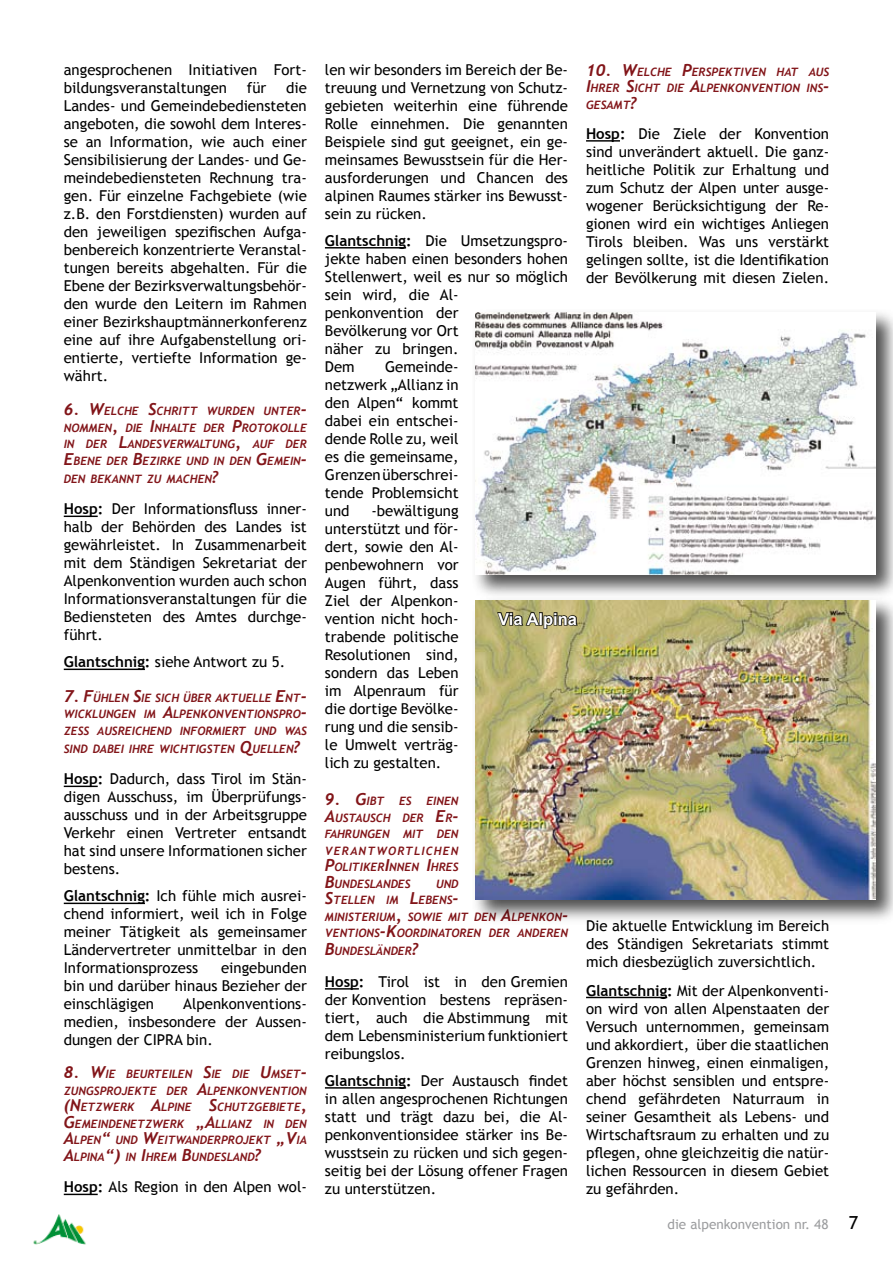
<style>
.page{position:relative;width:893px;height:1263px;background:#fff}
.page>*{position:absolute;margin:0;border:0;box-sizing:border-box;transform-origin:0 0}
.t1{font:700 16.5px "Arial";color:#fff}
.t2{font:italic 700 16.5px "Trebuchet";color:#821519}
.t3{font:15px/18px "Trebuchet MS";color:#000;text-align:justify}
.t4{font:13.5px "Trebuchet MS";color:#9c9d9f}
.t5{font:italic 700 11.55px/16.5px "Trebuchet";color:#821519;text-align:justify}
.t6{font:italic 700 11.55px "Trebuchet";color:#821519}
.s1{font-size:16.5px}
.s2{font-weight:700}
.s3{font-size:11.55px}
.s4{font-style:inherit}
.s5{font-size:18px;color:#000}
</style>
<div class="page">
<img style="left:33px;top:1214px;width:53px;height:31px">
<hr style="left:64px;top:516px;width:34px;height:1px;background:#000">
<hr style="left:64px;top:669px;width:81px;height:1px;background:#000">
<hr style="left:64px;top:786px;width:34px;height:1px;background:#000">
<hr style="left:64px;top:903px;width:81px;height:1px;background:#000">
<hr style="left:64px;top:1194px;width:34px;height:1px;background:#000">
<hr style="left:325px;top:247px;width:81px;height:1px;background:#000">
<hr style="left:325px;top:988px;width:34px;height:1px;background:#000">
<hr style="left:325px;top:1087px;width:81px;height:1px;background:#000">
<hr style="left:586px;top:140px;width:34px;height:2px;background:#000">
<hr style="left:586px;top:997px;width:81px;height:1px;background:#000">
<div style="left:472px;top:309px;width:421px;height:291px;background:#000;opacity:.7"></div>
<img style="left:476px;top:313px;width:400px;height:261px">
<div style="left:472px;top:597px;width:421px;height:328px;background:#000;opacity:.7"></div>
<img style="left:476px;top:601px;width:400px;height:298px">
<svg style="left:496px;top:611px;width:83px;height:18px"></svg>
<p class="t3" style="left:64px;top:61px;width:245px">angesprochenen Initiativen Fort&shy;bildungsveranstaltungen</p>
<p class="t3" style="left:247px;top:79px;width:21px">für</p>
<p class="t3" style="left:64px;top:79px;width:245px;text-indent:222px">die Landes- und Gemeindebediensteten angeboten, die sowohl dem Interes&shy;se an Information, wie auch einer Sensibilisierung der Landes- und Ge&shy;meindebediensteten Rechnung tra&shy;gen. Für einzelne Fachgebiete (wie z.B. den Forstdiensten) wurden auf den jeweiligen spezifischen Aufga&shy;benbereich konzentrierte Veranstal&shy;tungen bereits abgehalten. Für die Ebene der Bezirksverwaltungsbehör&shy;den wurde den Leitern im Rahmen einer Bezirkshauptmännerkonferenz eine auf ihre Aufgabenstellung ori&shy;entierte, vertiefte Information ge&shy;währt.</p>
<p class="t5" style="left:64px;top:403px;width:245px"><span class="s1">6. W</span>ELCHE <span class="s1">S</span>CHRITT WURDEN UNTER<span class="s1">-</span>NOMMEN<span class="s1">,</span> DIE <span class="s1">I</span>NHALTE DER <span class="s1">P</span>ROTOKOLLE IN DER <span class="s1">L</span>ANDESVERWALTUNG<span class="s1">,</span> AUF DER <span class="s1">E</span>BENE DER <span class="s1">B</span>EZIRKE UND IN DEN <span class="s1">G</span>EMEIN<span class="s1">-</span></p>
<p class="t5" style="left:64px;top:471px;width:156px">DEN BEKANNT ZU MACHEN<span class="s1">?</span></p>
<p class="t3" style="left:64px;top:500px;width:245px"><span class="s2">Hosp:</span> Der Informationsfluss inner&shy;halb der Behörden des Landes ist gewährleistet. In Zusammenarbeit mit dem Ständigen Sekretariat der Alpenkonvention wurden auch schon Informationsveranstaltungen für die Bediensteten des Amtes durchge&shy;führt.</p>
<p class="t3" style="left:64px;top:653px;width:223px"><span class="s2">Glantschnig:</span> siehe Antwort zu 5.</p>
<p class="t5" style="left:64px;top:690px;width:245px"><span class="s1">7. F</span>ÜHLEN <span class="s1">S</span>IE SICH ÜBER AKTUELLE <span class="s1">E</span>NT<span class="s1">-</span>WICKLUNGEN IM <span class="s1">A</span>LPENKONVENTIONSPRO<span class="s1">-</span>ZESS AUSREICHEND INFORMIERT UND WAS</p>
<p class="t5" style="left:64px;top:741px;width:238px">SIND DABEI IHRE WICHTIGSTEN <span class="s1">Q</span>UELLEN<span class="s1">?</span></p>
<p class="t3" style="left:64px;top:770px;width:245px"><span class="s2">Hosp:</span> Dadurch, dass Tirol im Stän&shy;digen Ausschuss, im Überprüfungs&shy;ausschuss und in der Arbeitsgruppe Verkehr einen Vertreter entsandt hat sind unsere Informationen sicher bestens.</p>
<p class="t3" style="left:64px;top:887px;width:245px"><span class="s2">Glantschnig:</span> Ich fühle mich ausrei&shy;chend informiert, weil ich in Folge meiner Tätigkeit als gemeinsamer Ländervertreter unmittelbar in den Informationsprozess</p>
<p class="t3" style="left:64px;top:959px;width:245px;text-indent:157px">eingebunden bin und darüber hinaus Bezieher der einschlägigen</p>
<p class="t3" style="left:64px;top:995px;width:245px;text-indent:120px">Alpenkonventions&shy;medien, insbesondere der Aussen&shy;dungen der CIPRA bin.</p>
<p class="t5" style="left:64px;top:1066px;width:245px"><span class="s1">8. W</span>IE BEURTEILEN <span class="s1">S</span>IE DIE <span class="s1">U</span>MSET<span class="s1">-</span>ZUNGSPROJEKTE DER <span class="s1">A</span>LPENKONVENTION <span class="s1">(N</span>ETZWERK <span class="s1">A</span>LPINE <span class="s1">S</span>CHUTZGEBIETE<span class="s1">, G</span>EMEINDENETZWERK <span class="s1">„A</span>LLIANZ IN DEN <span class="s1">A</span>LPEN<span class="s1">“</span> UND <span class="s1">W</span>EITWANDERPROJEKT <span class="s1">„V</span>IA <span class="s1">A</span>LPINA<span class="s1">“)</span> IN <span class="s1">I</span>HREM <span class="s1">B</span>UNDESLAND<span class="s1">?</span></p>
<p class="t3" style="left:64px;top:1178px;width:245px"><span class="s2">Hosp:</span> Als Region in den Alpen wol-</p>
<p class="t3" style="left:325px;top:61px;width:245px">len wir besonders im Bereich der Be&shy;treuung und Vernetzung von Schutz&shy;gebieten weiterhin eine führende Rolle einnehmen. Die genannten Beispiele sind gut geeignet, ein ge&shy;meinsames Bewusstsein für die Her&shy;ausforderungen und Chancen des alpinen Raumes stärker ins Bewusst&shy;sein zu rücken.</p>
<p class="t3" style="left:325px;top:232px;width:245px;text-align:left"><span class="s2">Glantschnig:</span> Die Umsetzungspro&shy;jekte haben einen besonders hohen<br>Stellenwert, weil es nur so möglich sein wird, die Al-<br>penkonvention der<br>Bevölkerung vor Ort<br>näher zu bringen.<br>Dem</p>
<p class="t3" style="left:325px;top:358px;width:135px;text-indent:60px">Gemeinde&shy;netzwerk „Allianz in den Alpen“ kommt dabei ein entschei&shy;dende Rolle zu, weil es die gemeinsame, Grenzen überschrei&shy;tende Problemsicht und</p>
<p class="t3" style="left:325px;top:502px;width:135px;text-indent:46px">-bewältigung unterstützt und för&shy;dert, sowie den Al&shy;penbewohnern vor Augen führt, dass Ziel der Alpenkon&shy;vention nicht hoch&shy;trabende politische Resolutionen sind, sondern das Leben im Alpenraum für die dortige Bevölke&shy;rung und die sensib&shy;le Umwelt verträg&shy;lich zu gestalten.</p>
<p class="t2" style="left:325px;top:789px;width:61px">9. G<span class="s3">IBT</span></p>
<p class="t6" style="left:399px;top:794px;width:14px">ES</p>
<p class="t1" style="left:498px;top:608px;width:80px">Via Alpina</p>
<p class="t5" style="left:325px;top:793px;width:135px;text-indent:102px"><span class="s4">EINEN </span><span class="s1">A</span>USTAUSCH DER <span class="s1">E</span>R<span class="s1">-</span>FAHRUNGEN MIT DEN VERANTWORTLICHEN <span class="s1">P</span>OLITIKER<span class="s1">I</span>NNEN <span class="s1">I</span>HRES <span class="s1">B</span>UNDESLANDES</p>
<p class="t5" style="left:325px;top:876px;width:245px;text-align:left;text-indent:111px">UND<br><span class="s1">S</span>TELLEN IM <span class="s1">L</span>EBENS<span class="s1">-<br></span>MINISTERIUM<span class="s1">,</span> SOWIE MIT DEN <span class="s1">A</span>LPENKON<span class="s1">-<br></span>VENTIONS<span class="s1">-K</span>OORDINATOREN DER ANDEREN</p>
<p class="t5" style="left:325px;top:943px;width:95px"><span class="s1">B</span>UNDESLÄNDER<span class="s1">?</span></p>
<p class="t3" style="left:325px;top:973px;width:245px"><span class="s2">Hosp:</span> Tirol ist in den Gremien der Konvention bestens repräsen&shy;tiert, auch die Abstimmung mit dem Lebensministerium funktioniert reibungslos.</p>
<p class="t3" style="left:325px;top:1072px;width:245px"><span class="s2">Glantschnig:</span> Der Austausch findet in allen angesprochenen Richtungen statt und trägt dazu bei, die Al&shy;penkonventionsidee stärker ins Be&shy;wusstsein zu rücken und sich gegen&shy;seitig bei der Lösung offener Fragen zu unterstützen.</p>
<p class="t5" style="left:586px;top:64px;width:245px"><span class="s1">10. W</span>ELCHE <span class="s1">P</span>ERSPEKTIVEN HAT AUS <span class="s1">I</span>HRER <span class="s1">S</span>ICHT DIE <span class="s1">A</span>LPENKONVENTION INS<span class="s1">-</span>GESAMT<span class="s1">?</span></p>
<p class="t3" style="left:586px;top:125px;width:245px"><span class="s2">Hosp:</span> Die Ziele der Konvention sind unverändert aktuell. Die ganz&shy;heitliche Politik zur Erhaltung und zum Schutz der Alpen unter ausge&shy;wogener Berücksichtigung der Re&shy;gionen wird ein wichtiges Anliegen Tirols bleiben. Was uns verstärkt gelingen sollte, ist die Identifikation der Bevölkerung mit diesen Zielen.</p>
<p class="t3" style="left:586px;top:917px;width:245px">Die aktuelle Entwicklung im Bereich des Ständigen Sekretariats stimmt mich diesbezüglich zuversichtlich.</p>
<p class="t3" style="left:586px;top:981px;width:245px"><span class="s2">Glantschnig:</span> Mit der Alpenkonventi&shy;on wird von allen Alpenstaaten der Versuch unternommen, gemeinsam und akkordiert, über die staatlichen Grenzen hinweg, einen einmaligen, aber höchst sensiblen und entspre&shy;chend gefährdeten Naturraum in seiner Gesamtheit als Lebens- und Wirtschaftsraum zu erhalten und zu pflegen, ohne gleichzeitig die natür&shy;lichen Ressourcen in diesem Gebiet zu gefährden.</p>
<p class="t4" style="left:668px;top:1216px;width:192px">die alpenkonvention nr. 48 <span class="s5">7</span></p>
</div>
